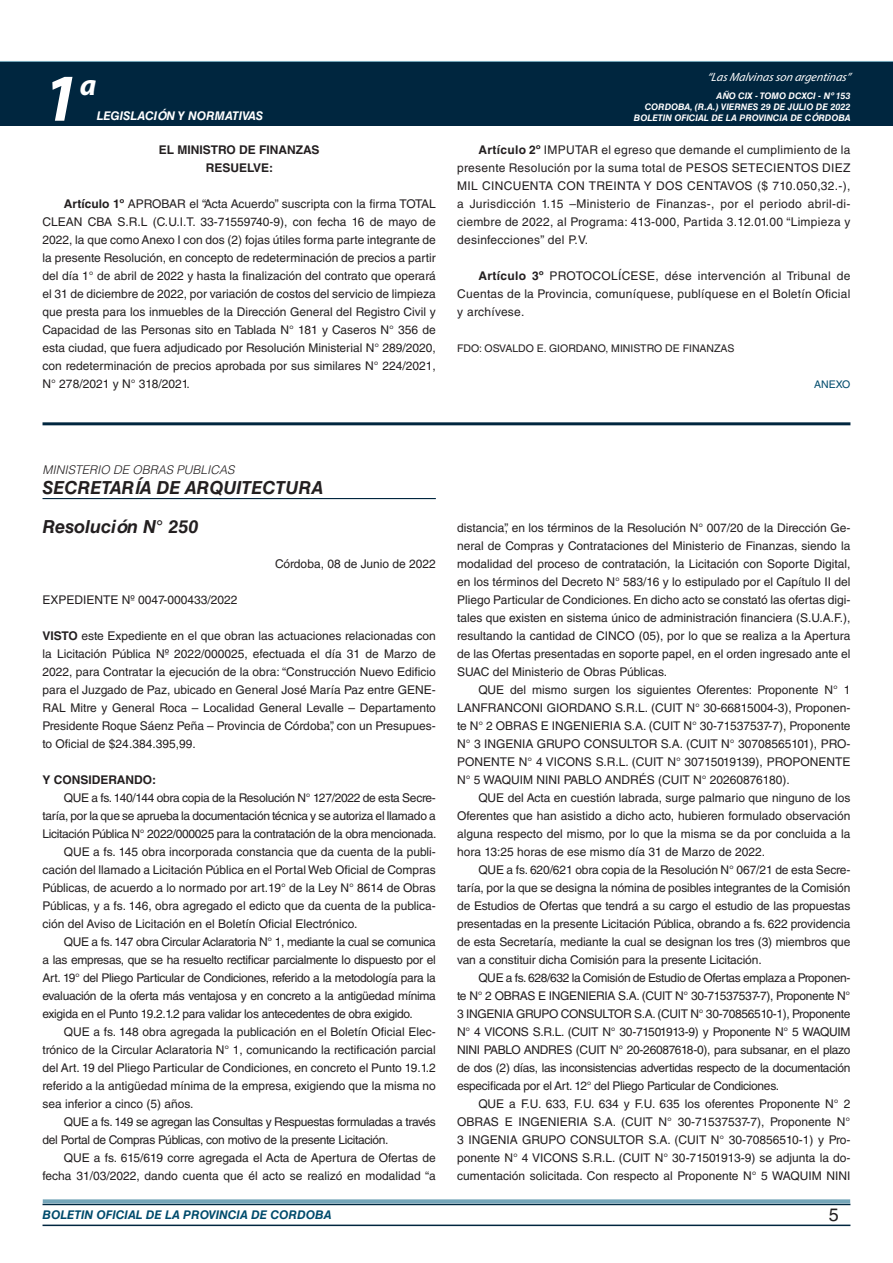
<style>
.page{position:relative;width:893px;height:1263px;background:#fff}
.page>*{position:absolute;margin:0;border:0;box-sizing:border-box;transform-origin:0 0}
.t1{font:italic 700 67.5px "Myriad Pro";color:#fff}
.t2{font:italic 700 30px "Myriad Pro";color:#fff}
.NOMBRE_DE_MINISTERIO{font:italic 700 18px "Helvetica LT Std";color:#231f20}
.t3{font:18px "Helvetica LT Std";color:#231f20}
.TEXTO_BASE{font:12px/18px "Helvetica LT Std";color:#231f20;text-align:justify}
.TEXTO_BASE-2{font:12px/18px "Helvetica LT Std";letter-spacing:-.025em;color:#231f20}
.t4{font:italic 700 12px "Helvetica LT Std";color:#004b6c}
.RESUELVE{font:700 12px "Helvetica LT Std";color:#231f20}
.t5{font:italic 12px "Myriad Pro";color:#fff}
.TITULO_light{font:italic 300 12px "Helvetica LT Std";color:#231f20}
.FECHA{font:12px "Helvetica LT Std";color:#231f20}
.t6{font:italic 700 12px "Helvetica LT Std";color:#fff}
.TEXTO_BASE-3{font:700 12px "Helvetica LT Std";color:#231f20}
.FIRMA{font:10.5px "Helvetica LT Std";color:#231f20}
.ANEXO{font:10.5px "Helvetica LT Std";color:#004b6c}
.t7{font:italic 700 9px/10.8px "Helvetica LT Std";color:#fff;text-align:right}
.s1{font-weight:700}
</style>
<div class="page">
<div style="left:0;top:61px;width:893px;height:6px;background:#73a5b8"></div>
<div style="left:0;top:62px;width:893px;height:64px;background:#00263f"></div>
<hr style="left:43px;top:1224px;width:807px;height:2px;background:#00263f">
<div style="left:42px;top:1198px;width:809px;height:8px;background:#fff;opacity:.75"></div>
<hr style="left:43px;top:422px;width:807px;height:3px;background:#00263f">
<hr style="left:43px;top:498px;width:393px;height:1px;background:#00263f">
<h1 class="t1" style="left:43px;top:54px;width:38px">1</h1>
<h2 class="t2" style="left:80px;top:66px;width:18px">a</h2>
<p class="t6" style="left:97px;top:109px;width:168px">LEGISLACIÓN Y NORMATIVAS</p>
<p class="RESUELVE" style="left:159px;top:142px;width:162px">EL MINISTRO DE FINANZAS</p>
<p class="RESUELVE" style="left:206px;top:160px;width:69px">RESUELVE:</p>
<p class="TEXTO_BASE" style="left:43px;top:195px;width:395px;text-indent:21px"><span class="s1">Artículo 1º</span> APROBAR el “Acta Acuerdo” suscripta con la firma TOTAL CLEAN CBA S.R.L (C.U.I.T. 33-71559740-9), con fecha 16 de mayo de 2022, la que como Anexo I con dos (2) fojas útiles forma parte integrante de la presente Resolución, en concepto de redeterminación de precios a partir del día 1° de abril de 2022 y hasta la finalización del contrato que operará el 31 de diciembre de 2022, por variación de costos del servicio de limpieza que presta para los inmuebles de la Dirección General del Registro Civil y Capacidad de las Personas sito en Tablada N° 181 y Caseros N° 356 de esta ciudad, que fuera adjudicado por Resolución Ministerial N° 289/2020, con redeterminación de precios aprobada por sus similares N° 224/2021, N° 278/2021 y N° 318/2021.</p>
<p class="t5" style="left:707px;top:70px;width:145px">“LasMalvinasson argentinas”</p>
<p class="t7" style="left:634px;top:91px;width:218px">AÑO CIX - TOMO DCXCI - Nº 153<br>CORDOBA, (R.A.) VIERNES 29 DE JULIO DE 2022<br>BOLETIN OFICIAL DE LA PROVINCIA DE CÓRDOBA</p>
<p class="TEXTO_BASE" style="left:457px;top:141px;width:395px;text-indent:21px"><span class="s1">Artículo 2º</span> IMPUTAR el egreso que demande el cumplimiento de la presente Resolución por la suma total de PESOS SETECIENTOS DIEZ MIL CINCUENTA CON TREINTA Y DOS CENTAVOS ($ 710.050,32.-), a Jurisdicción 1.15 –Ministerio de Finanzas-, por el periodo abril-di&shy;ciembre de 2022, al Programa: 413-000, Partida 3.12.01.00 “Limpieza y desinfecciones” del P.V.</p>
<p class="TEXTO_BASE" style="left:457px;top:267px;width:395px;text-indent:21px"><span class="s1">Artículo 3º</span> PROTOCOLÍCESE, dése intervención al Tribunal de Cuentas de la Provincia, comuníquese, publíquese en el Boletín Oficial y archívese.</p>
<p class="FIRMA" style="left:457px;top:342px;width:279px">FDO: OSVALDO E. GIORDANO, MINISTRO DE FINANZAS</p>
<p class="ANEXO" style="left:814px;top:378px;width:38px">ANEXO</p>
<p class="TITULO_light" style="left:43px;top:462px;width:194px">MINISTERIO DE OBRAS PUBLICAS</p>
<p class="NOMBRE_DE_MINISTERIO" style="left:43px;top:476px;width:282px">SECRETARÍA DE ARQUITECTURA</p>
<p class="NOMBRE_DE_MINISTERIO" style="left:43px;top:516px;width:157px">Resolución N° 250</p>
<p class="FECHA" style="left:275px;top:557px;width:162px">Córdoba, 08 de Junio de 2022</p>
<p class="TEXTO_BASE" style="left:43px;top:591px;width:196px">EXPEDIENTE Nº 0047-000433/2022</p>
<p class="TEXTO_BASE" style="left:43px;top:627px;width:395px"><span class="s1">VISTO</span> este Expediente en el que obran las actuaciones relacionadas con la Licitación Pública Nº 2022/000025, efectuada el día 31 de Marzo de 2022, para Contratar la ejecución de la obra: “Construcción Nuevo Edificio para el Juzgado de Paz, ubicado en General José María Paz entre GENE-RAL Mitre y General Roca – Localidad General Levalle – Departamento Presidente Roque Sáenz Peña – Provincia de Córdoba”, con un Presupues&shy;to Oficial de $24.384.395,99.</p>
<p class="TEXTO_BASE-3" style="left:43px;top:772px;width:115px">Y CONSIDERANDO:</p>
<p class="TEXTO_BASE" style="left:43px;top:789px;width:396px;text-indent:21px">QUE a fs. 140/144 obra copia de la Resolución N° 127/2022 de esta Secre&shy;taría, por la que se aprueba la documentación técnica y se autoriza el llamado a Licitación Pública N° 2022/000025 para la contratación de la obra mencionada.</p>
<p class="TEXTO_BASE" style="left:43px;top:843px;width:395px;text-indent:21px">QUE a fs. 145 obra incorporada constancia que da cuenta de la publi&shy;cación del llamado a Licitación Pública en el Portal Web Oficial de Compras Públicas, de acuerdo a lo normado por art.19° de la Ley N° 8614 de Obras Públicas, y a fs. 146, obra agregado el edicto que da cuenta de la publica&shy;ción del Aviso de Licitación en el Boletín Oficial Electrónico.</p>
<p class="TEXTO_BASE" style="left:43px;top:933px;width:395px;text-indent:21px">QUE a fs. 147 obra Circular Aclaratoria N° 1, mediante la cual se comunica a las empresas, que se ha resuelto rectificar parcialmente lo dispuesto por el Art. 19° del Pliego Particular de Condiciones, referido a la metodología para la evaluación de la oferta más ventajosa y en concreto a la antigüedad mínima exigida en el Punto 19.2.1.2 para validar los antecedentes de obra exigido.</p>
<p class="TEXTO_BASE" style="left:43px;top:1023px;width:395px;text-indent:21px">QUE a fs. 148 obra agregada la publicación en el Boletín Oficial Elec&shy;trónico de la Circular Aclaratoria N° 1, comunicando la rectificación parcial del Art. 19 del Pliego Particular de Condiciones, en concreto el Punto 19.1.2 referido a la antigüedad mínima de la empresa, exigiendo que la misma no sea inferior a cinco (5) años.</p>
<p class="TEXTO_BASE-2" style="left:43px;top:1113px;width:395px;text-indent:21px">QUE a fs. 149 se agregan las Consultas y Respuestas formuladas a través del Portal de Compras Públicas, con motivo de la presente Licitación.</p>
<p class="TEXTO_BASE" style="left:43px;top:1149px;width:395px;text-align:right">QUE a fs. 615/619 corre agregada el Acta de Apertura de Ofertas de fecha 31/03/2022, dando cuenta que él acto se realizó en modalidad “a</p>
<p class="TEXTO_BASE" style="left:457px;top:519px;width:395px">distancia”, en los términos de la Resolución N° 007/20 de la Dirección Ge&shy;neral de Compras y Contrataciones del Ministerio de Finanzas, siendo la modalidad del proceso de contratación, la Licitación con Soporte Digital, en los términos del Decreto N° 583/16 y lo estipulado por el Capítulo II del Pliego Particular de Condiciones. En dicho acto se constató las ofertas digi&shy;tales que existen en sistema único de administración financiera (S.U.A.F.), resultando la cantidad de CINCO (05), por lo que se realiza a la Apertura de las Ofertas presentadas en soporte papel, en el orden ingresado ante el SUAC del Ministerio de Obras Públicas.</p>
<p class="TEXTO_BASE" style="left:457px;top:681px;width:395px;text-indent:21px">QUE del mismo surgen los siguientes Oferentes: Proponente N° 1<br>LANFRANCONI GIORDANO S.R.L. (CUIT N° 30-66815004-3), Proponen&shy;te N° 2 OBRAS E INGENIERIA S.A. (CUIT N° 30-71537537-7), Proponente N° 3 INGENIA GRUPO CONSULTOR S.A. (CUIT N° 30708565101), PRO-PONENTE N° 4 VICONS S.R.L. (CUIT N° 30715019139), PROPONENTE N° 5 WAQUIM NINI PABLO ANDRÉS (CUIT N° 20260876180).</p>
<p class="TEXTO_BASE" style="left:457px;top:789px;width:395px;text-indent:21px">QUE del Acta en cuestión labrada, surge palmario que ninguno de los Oferentes que han asistido a dicho acto, hubieren formulado observación alguna respecto del mismo, por lo que la misma se da por concluida a la hora 13:25 horas de ese mismo día 31 de Marzo de 2022.</p>
<p class="TEXTO_BASE" style="left:457px;top:861px;width:395px;text-indent:21px">QUE a fs. 620/621 obra copia de la Resolución N° 067/21 de esta Secre&shy;taría, por la que se designa la nómina de posibles integrantes de la Comisión de Estudios de Ofertas que tendrá a su cargo el estudio de las propuestas presentadas en la presente Licitación Pública, obrando a fs. 622 providencia de esta Secretaría, mediante la cual se designan los tres (3) miembros que van a constituir dicha Comisión para la presente Licitación.</p>
<p class="TEXTO_BASE" style="left:457px;top:969px;width:395px;text-indent:21px">QUE a fs. 628/632 la Comisión de Estudio de Ofertas emplaza a Proponen&shy;te N° 2 OBRAS E INGENIERIA S.A. (CUIT N° 30-71537537-7), Proponente N° 3 INGENIA GRUPO CONSULTOR S.A. (CUIT N° 30-70856510-1), Proponente N° 4 VICONS S.R.L. (CUIT N° 30-71501913-9) y Proponente N° 5 WAQUIM NINI PABLO ANDRES (CUIT N° 20-26087618-0), para subsanar, en el plazo de dos (2) días, las inconsistencias advertidas respecto de la documentación especificada por el Art. 12° del Pliego Particular de Condiciones.</p>
<p class="TEXTO_BASE" style="left:457px;top:1095px;width:395px;text-indent:21px">QUE a F.U. 633, F.U. 634 y F.U. 635 los oferentes Proponente N° 2<br>OBRAS E INGENIERIA S.A. (CUIT N° 30-71537537-7), Proponente N° 3 INGENIA GRUPO CONSULTOR S.A. (CUIT N° 30-70856510-1) y Pro&shy;ponente N° 4 VICONS S.R.L. (CUIT N° 30-71501913-9) se adjunta la do&shy;cumentación solicitada. Con respecto al Proponente N° 5 WAQUIM NINI</p>
<p class="t4" style="left:43px;top:1208px;width:290px">BOLETIN OFICIAL DE LA PROVINCIA DE CORDOBA</p>
<h3 class="t3" style="left:829px;top:1204px;width:12px">5</h3>
</div>
